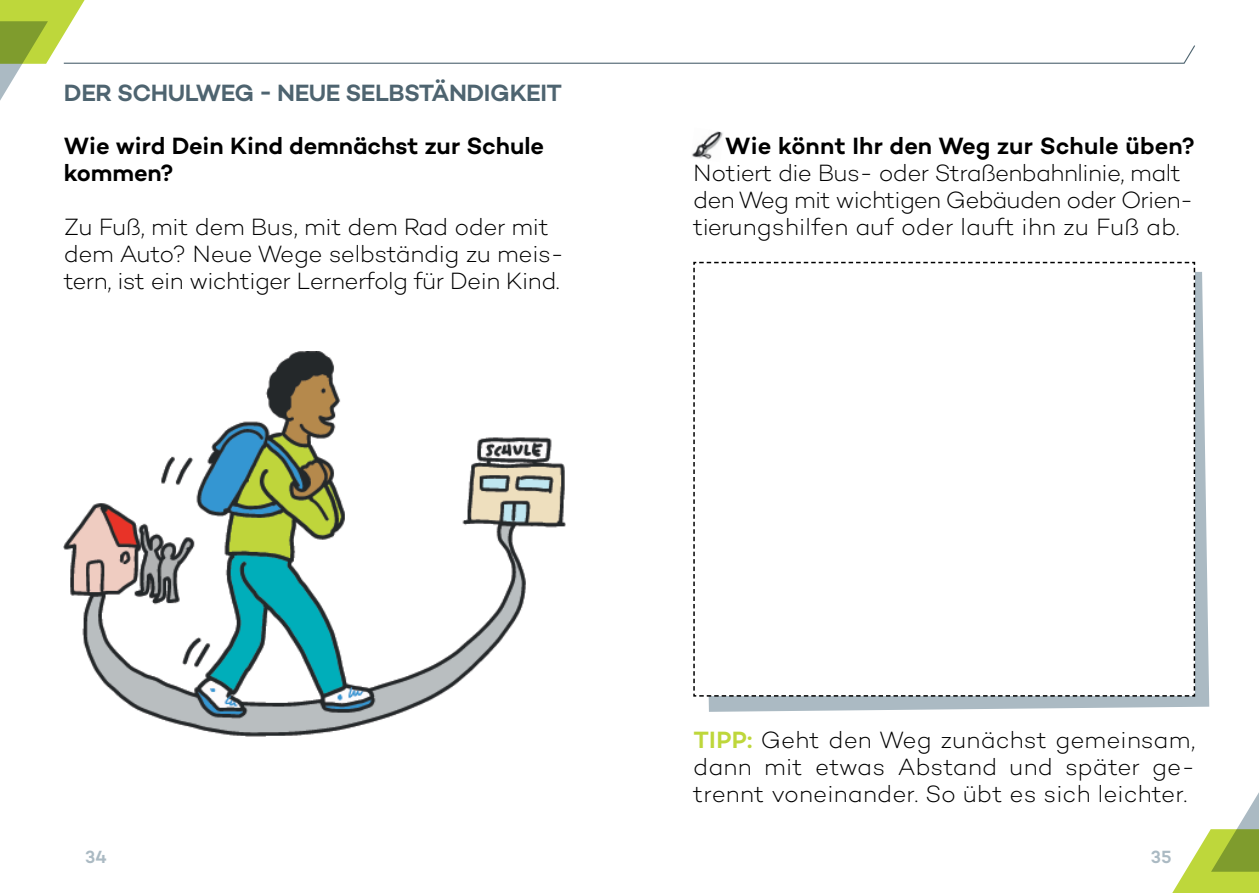
<style>
.page{position:relative;width:1259px;height:893px;background:#fff}
.page>*{position:absolute;margin:0;border:0;box-sizing:border-box;transform-origin:0 0}
.t1{font:300 24px/27px "Campton";letter-spacing:-.02em;color:#000}
.t2{font:600 24px/27px "Campton";color:#000}
.t3{font:600 24px "Campton";letter-spacing:-.02em;color:#4e6470}
.t4{font:600 18px "Campton";color:#abbac3}
.s1{font-weight:600;color:#bed73b}
</style>
<div class="page">
<svg style="left:1172px;top:792px;width:87px;height:101px"></svg>
<svg style="left:0;top:0;width:1195px;height:101px"></svg>
<img style="left:64px;top:352px;width:502px;height:384px">
<img style="left:692px;top:131px;width:31px;height:29px">
<svg style="left:708px;top:272px;width:501px;height:440px;fill:#abbac3"></svg>
<svg style="left:693px;top:261px;width:503px;height:436px"></svg>
<p class="t3" style="left:64px;top:78px;width:499px">Der Schulweg - neue Selbständigkeit</p>
<p class="t2" style="left:64px;top:132px;width:482px">Wie wird Dein Kind demnächst zur Schule kommen?</p>
<p class="t1" style="left:64px;top:213px;width:502px">Zu Fuß, mit dem Bus, mit dem Rad oder mit dem Auto? N eue Wege selbständig zu meis&shy;tern, ist ein wichtiger Lernerfolg für Dein Kind.</p>
<p class="t2" style="left:725px;top:132px;width:471px">Wie könnt Ihr den Weg zur Schule üben?</p>
<p class="t1" style="left:693px;top:159px;width:502px">Notiert die Bus- oder Straßenbahnlinie, malt den Weg mit wichtigen Gebäuden oder Orien&shy;tierungshilfen auf oder lauft ihn zu Fuß ab.</p>
<p class="t1" style="left:693px;top:726px;width:503px;text-align:justify"><span class="s1">Tipp:</span> Geht den Weg zunächst gemeinsam, dann mit etwas Abstand und später ge&shy;trennt voneinander. So übt es sich leichter.</p>
<p class="t4" style="left:85px;top:845px;width:23px">34</p>
<p class="t4" style="left:1150px;top:845px;width:22px">35</p>
</div>
